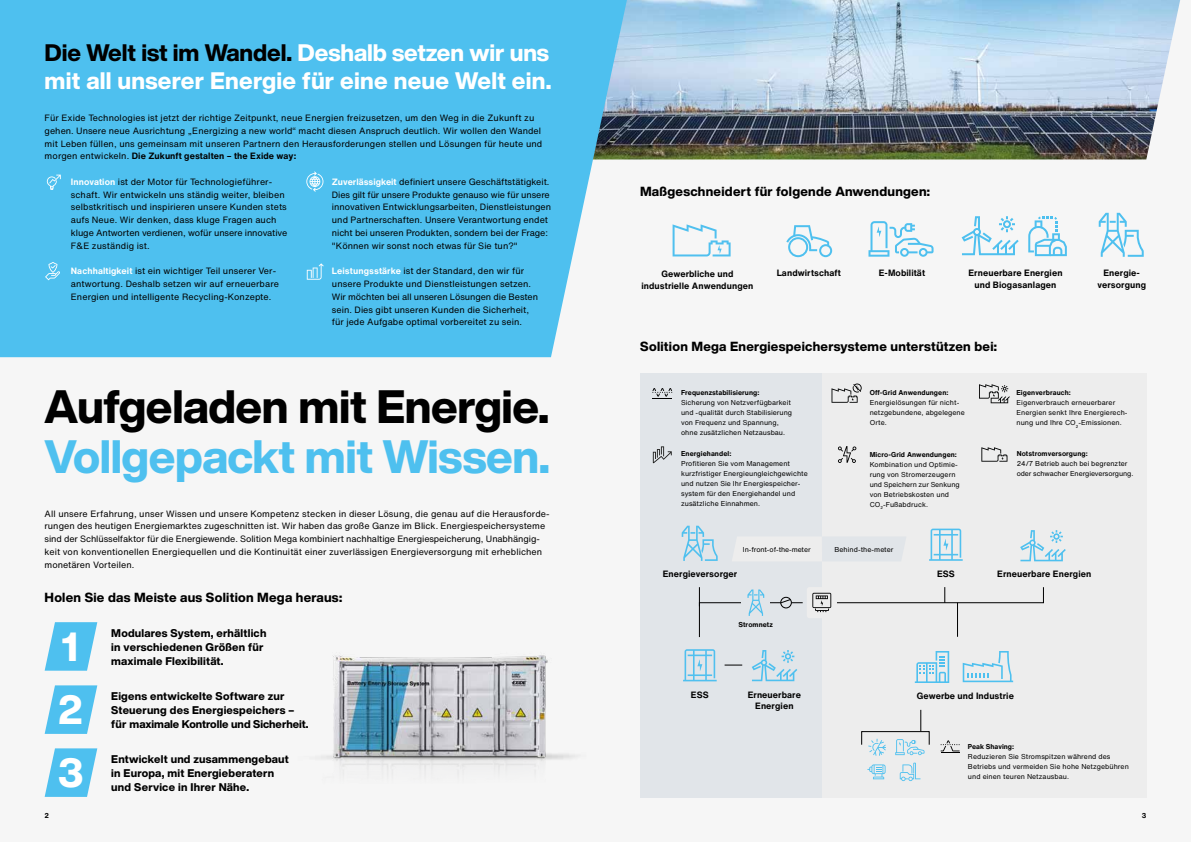
<style>
.page{position:relative;width:1191px;height:842px;background:#f6f6f6}
.page>*{position:absolute;margin:0;border:0;box-sizing:border-box;transform-origin:0 0}
.t1{font:800 46px "Helvetica Now Display";letter-spacing:-.01em;color:#000}
.t2{font:800 46px "Helvetica Now Display";letter-spacing:-.01em;color:#4ec0ef}
.t3{font:800 40px "Helvetica Now Display";color:#fff}
.t4{font:800 23.5px/28px "Helvetica Now Display";letter-spacing:-.005em;color:#fff}
.t5{font:800 13px "Helvetica Now Display";letter-spacing:.02em;color:#000}
.t6{font:800 11px/14px "Helvetica Now Display";letter-spacing:.02em;color:#000}
.t7{font:9px/12.8px "Helvetica Now Text";letter-spacing:.01em;color:#000}
.t8{font:700 9px/12.5px "Helvetica Now Text";letter-spacing:.01em;color:#000;text-align:center}
.t9{font:7px/10px "Helvetica Now Text";letter-spacing:.005em;color:#000}
.t10{font:700 7px "Helvetica Now Text";letter-spacing:.01em;color:#000}
.s1{color:#000}
.s2{font-weight:700}
.s3{font-weight:700;color:#fff}
</style>
<div class="page">
<img style="left:627px;top:0;width:553px;height:159px">
<div style="left:0;top:0;width:627px;height:357px;background:#4ec0ef"></div>
<div style="left:822px;top:372px;width:324px;height:425px;background:#ededed"></div>
<div style="left:640px;top:372px;width:182px;height:425px;background:#e1e5e9"></div>
<svg style="left:940px;top:740px;width:19px;height:13px"></svg>
<svg style="left:652px;top:388px;width:20px;height:11px"></svg>
<svg style="left:981px;top:447px;width:26px;height:15px"></svg>
<svg style="left:831px;top:383px;width:30px;height:20px"></svg>
<svg style="left:979px;top:384px;width:30px;height:19px"></svg>
<svg style="left:838px;top:446px;width:18px;height:17px"></svg>
<svg style="left:653px;top:446px;width:19px;height:17px"></svg>
<svg style="left:1020px;top:530px;width:45px;height:31px"></svg>
<svg style="left:962px;top:651px;width:51px;height:31px"></svg>
<svg style="left:914px;top:651px;width:35px;height:32px"></svg>
<svg style="left:895px;top:739px;width:29px;height:16px"></svg>
<svg style="left:899px;top:763px;width:21px;height:18px"></svg>
<svg style="left:868px;top:739px;width:18px;height:17px"></svg>
<svg style="left:867px;top:764px;width:18px;height:15px"></svg>
<div style="left:861px;top:731px;width:68px;height:14px;border:1px solid #000"></div>
<svg style="left:920px;top:710px;width:1px;height:21px"></svg>
<svg style="left:929px;top:529px;width:33px;height:32px"></svg>
<svg style="left:752px;top:650px;width:45px;height:31px"></svg>
<svg style="left:683px;top:649px;width:33px;height:32px"></svg>
<svg style="left:724px;top:664px;width:18px;height:1px"></svg>
<svg style="left:681px;top:526px;width:36px;height:35px"></svg>
<hr style="left:957px;top:603px;width:1px;height:34px;background:#000">
<svg style="left:698px;top:587px;width:105px;height:51px"></svg>
<svg style="left:732px;top:537px;width:174px;height:24px"></svg>
<div style="left:806px;top:587px;width:32px;height:31px;background:#ededed;border-radius:3px"></div>
<svg style="left:812px;top:587px;width:232px;height:25px"></svg>
<svg style="left:672px;top:224px;width:58px;height:32px"></svg>
<svg style="left:786px;top:225px;width:46px;height:32px"></svg>
<svg style="left:868px;top:221px;width:65px;height:36px"></svg>
<svg style="left:961px;top:216px;width:57px;height:39px"></svg>
<svg style="left:1028px;top:216px;width:38px;height:40px"></svg>
<svg style="left:1098px;top:213px;width:45px;height:44px"></svg>
<img style="left:321px;top:655px;width:254px;height:119px">
<svg style="left:45px;top:622px;width:52px;height:49px"></svg>
<svg style="left:45px;top:685px;width:52px;height:49px"></svg>
<svg style="left:45px;top:748px;width:52px;height:49px"></svg>
<svg style="left:47px;top:175px;width:14px;height:15px"></svg>
<svg style="left:306px;top:171px;width:17px;height:21px"></svg>
<svg style="left:45px;top:262px;width:15px;height:18px"></svg>
<svg style="left:307px;top:263px;width:17px;height:17px"></svg>
<h3 class="t4" style="left:45px;top:39px;width:508px"><span class="s1">Die Welt ist im Wandel.</span> Deshalb setzen wir uns mit all unserer Energie für eine neue Welt ein.</h3>
<p class="t7" style="left:45px;top:111px;width:499px">Für Exide Technologies ist jetzt der richtige Zeitpunkt, neue Energien freizusetzen, um den Weg in die Zukunft zu gehen. Unsere neue Ausrichtung „Energizing a new world“ macht diesen Anspruch deutlich. Wir wollen den Wandel mit Leben füllen, uns gemeinsam mit unseren Partnern den Herausforderungen stellen und Lösungen für heute und morgen entwickeln. <span class="s2">Die Zukunft gestalten – the Exide way:</span></p>
<p class="t7" style="left:71px;top:175px;width:218px"><span class="s3">Innovation</span> ist der Motor für Technologieführer&shy;schaft. Wir entwickeln uns ständig weiter, bleiben selbstkritisch und inspirieren unsere Kunden stets aufs Neue. Wir denken, dass kluge Fragen auch kluge Antworten verdienen, wofür unsere innovative F&amp;E zuständig ist.</p>
<p class="t7" style="left:71px;top:264px;width:209px"><span class="s3">Nachhaltigkeit</span> ist ein wichtiger Teil unserer Ver&shy;antwortung. Deshalb setzen wir auf erneuerbare<br>Energien und intelligente Recycling-Konzepte.</p>
<p class="t7" style="left:332px;top:175px;width:221px"><span class="s3">Zuverlässigkeit</span> definiert unsere Geschäftstätigkeit.<br>Dies gilt für unsere Produkte genauso wie für unsere innovativen Entwicklungsarbeiten, Dienstleistungen und Partnerschaften. Unsere Verantwortung endet nicht bei unseren Produkten, sondern bei der Frage: "Können wir sonst noch etwas für Sie tun?"</p>
<p class="t7" style="left:332px;top:264px;width:208px"><span class="s3">Leistungsstärke</span> ist der Standard, den wir für unsere Produkte und Dienstleistungen setzen.<br>Wir möchten bei all unseren Lösungen die Besten sein. Dies gibt unseren Kunden die Sicherheit, für jede Aufgabe optimal vorbereitet zu sein.</p>
<h1 class="t1" style="left:45px;top:375px;width:506px">Aufgeladen mit Energie.</h1>
<h1 class="t2" style="left:45px;top:425px;width:507px">Vollgepackt mit Wissen.</h1>
<p class="t7" style="left:45px;top:507px;width:506px">All unsere Erfahrung, unser Wissen und unsere Kompetenz stecken in dieser Lösung, die genau auf die Herausforde&shy;rungen des heutigen Energiemarktes zugeschnitten ist. Wir haben das große Ganze im Blick. Energiespeichersysteme sind der Schlüsselfaktor für die Energiewende. Solition Mega kombiniert nachhaltige Energiespeicherung, Unabhängig&shy;keit von konventionellen Energiequellen und die Kontinuität einer zuverlässigen Energieversorgung mit erheblichen monetären Vorteilen.</p>
<h3 class="t5" style="left:45px;top:588px;width:299px">Holen Sie das Meiste aus Solition Mega heraus:</h3>
<p class="t6" style="left:111px;top:626px;width:157px">Modulares System, erhältlich in verschiedenen Größen für</p>
<h2 class="t3" style="left:62px;top:619px;width:18px">1</h2>
<p class="t6" style="left:111px;top:654px;width:114px">maximale Flexibilität.</p>
<p class="t10" style="left:45px;top:810px;width:6px">2</p>
<h2 class="t3" style="left:58px;top:682px;width:26px">2</h2>
<p class="t6" style="left:111px;top:689px;width:199px">Eigens entwickelte Software zur<br>Steuerung des Energiespeichers – für maximale Kontrolle und Sicherheit.</p>
<h2 class="t3" style="left:58px;top:745px;width:27px">3</h2>
<p class="t6" style="left:111px;top:752px;width:179px">Entwickelt und zusammengebaut in Europa, mit Energieberatern und Service in Ihrer Nähe.</p>
<h3 class="t5" style="left:640px;top:182px;width:291px">Maßgeschneidert für folgende Anwendungen:</h3>
<p class="t8" style="left:641px;top:267px;width:113px">Gewerbliche und industrielle Anwendungen</p>
<p class="t8" style="left:776px;top:266px;width:66px">Landwirtschaft</p>
<p class="t8" style="left:878px;top:266px;width:48px">E-Mobilität</p>
<p class="t8" style="left:968px;top:266px;width:96px">Erneuerbare Energien und Biogasanlagen</p>
<p class="t8" style="left:1097px;top:266px;width:50px">Energie&shy;versorgung</p>
<h3 class="t5" style="left:640px;top:337px;width:358px">Solition Mega Energiespeichersysteme unterstützen bei:</h3>
<p class="t10" style="left:681px;top:388px;width:80px">Frequenzstabilisierung:</p>
<p class="t9" style="left:681px;top:398px;width:113px">Sicherung von Netzverfügbarkeit und -qualität durch Stabilisierung von Frequenz und Spannung, ohne zusätzlichen Netzausbau.</p>
<p class="t10" style="left:681px;top:449px;width:52px">Energiehandel:</p>
<p class="t9" style="left:681px;top:459px;width:128px">Profitieren Sie vom Management kurzfristiger Energieungleichgewichte und nutzen Sie Ihr Energiespeicher&shy;system für den Energiehandel und zusätzliche Einnahmen.</p>
<p class="t10" style="left:869px;top:387px;width:80px">Off-Grid Anwendungen:</p>
<p class="t9" style="left:869px;top:397px;width:97px">Energielösungen für nicht&shy;netzgebundene, abgelegene<br>Orte.</p>
<p class="t10" style="left:869px;top:449px;width:89px">Micro-Grid Anwendungen:</p>
<p class="t9" style="left:869px;top:459px;width:91px">Kombination und Optimie&shy;rung von Stromerzeugern und Speichern zur Senkung von Betriebskosten und<br>CO<sub>2</sub>-Fußabdruck.</p>
<p class="t9" style="left:743px;top:544px;width:69px">In-front-of-the-meter</p>
<p class="t9" style="left:834px;top:544px;width:61px">Behind-the-meter</p>
<p class="t10" style="left:1016px;top:388px;width:56px">Eigenverbrauch:</p>
<p class="t9" style="left:1016px;top:398px;width:113px">Eigenverbrauch erneuerbarer<br>Energien senkt Ihre Energierech&shy;nung und Ihre CO<sub>2</sub>-Emissionen.</p>
<p class="t10" style="left:1016px;top:448px;width:72px">Notstromversorgung:</p>
<p class="t9" style="left:1016px;top:458px;width:118px">24/7 Betrieb auch bei begrenzter oder schwacher Energieversorgung.</p>
<p class="t8" style="left:663px;top:567px;width:76px">Energieversorger</p>
<p class="t8" style="left:937px;top:567px;width:19px">ESS</p>
<p class="t8" style="left:997px;top:567px;width:96px">Erneuerbare Energien</p>
<p class="t10" style="left:738px;top:619px;width:36px">Stromnetz</p>
<p class="t8" style="left:691px;top:688px;width:19px">ESS</p>
<p class="t8" style="left:747px;top:689px;width:55px;line-height:11px">Erneuerbare<br>Energien</p>
<p class="t8" style="left:916px;top:689px;width:99px">Gewerbe und Industrie</p>
<p class="t10" style="left:968px;top:741px;width:48px">Peak Shaving:</p>
<p class="t9" style="left:968px;top:752px;width:162px">Reduzieren Sie Stromspitzen während des<br>Betriebs und vermeiden Sie hohe Netzgebühren und einen teuren Netzausbau.</p>
<p class="t10" style="left:1141px;top:810px;width:6px">3</p>
</div>
